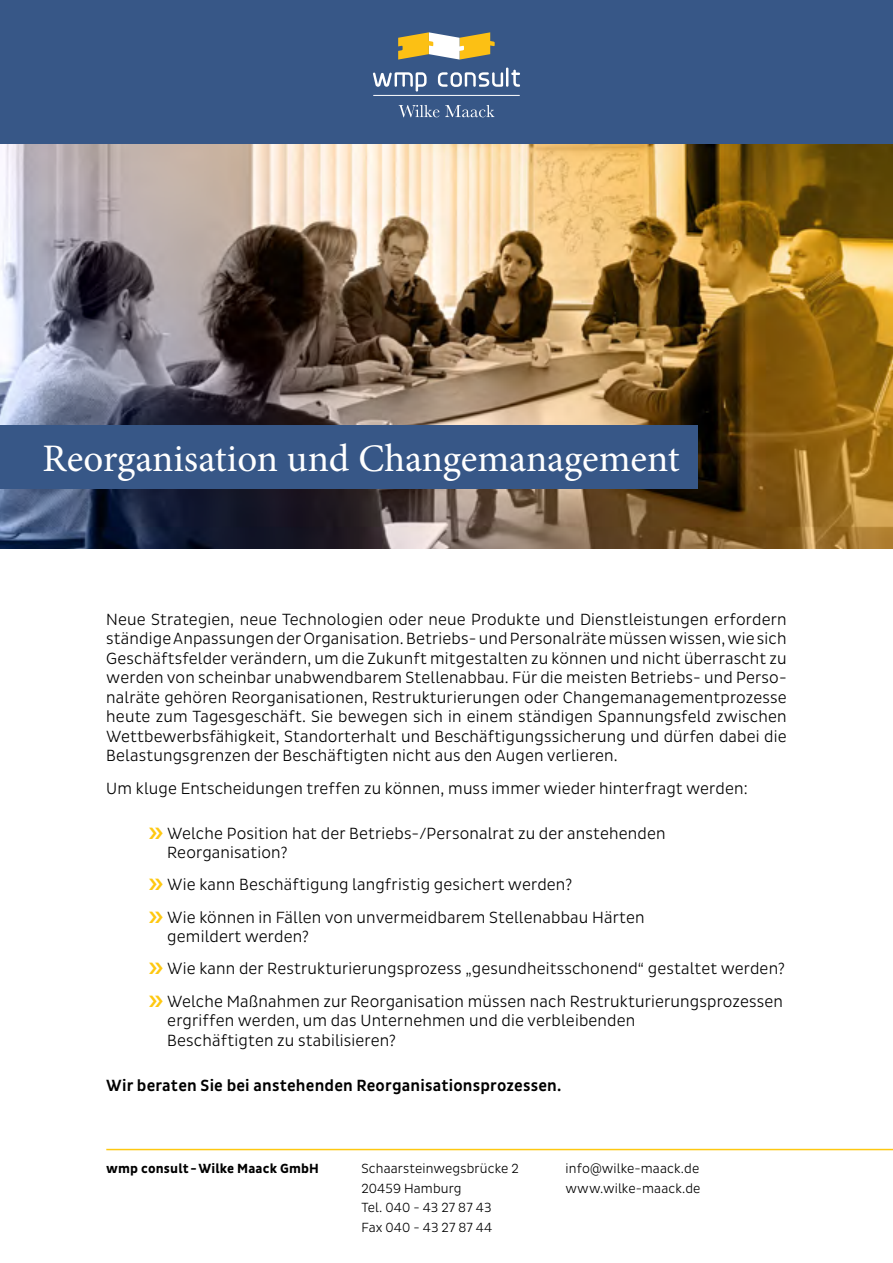
<style>
.page{position:relative;width:893px;height:1263px;background:#fff}
.page>*{position:absolute;margin:0;border:0;box-sizing:border-box;transform-origin:0 0}
.t1{font:39px "Minion Pro";letter-spacing:-.005em;color:#fff}
.t2{font:300 16.5px/19.5px "Pluto Sans Cond";letter-spacing:.01em;color:#000}
.t3{font:500 16.5px "Pluto Sans Cond";letter-spacing:.01em;color:#000}
.t4{font:300 13.5px/19.5px "Pluto Sans Cond";letter-spacing:.01em;color:#000}
.t5{font:700 13.5px "Pluto Sans Cond";letter-spacing:.01em;color:#000}
</style>
<div class="page">
<div style="left:0;top:0;width:893px;height:549px;background:#375787"></div>
<svg style="left:399px;top:105px;width:40px;height:12px"></svg>
<svg style="left:445px;top:105px;width:49px;height:12px"></svg>
<svg style="left:373px;top:72px;width:54px;height:20px"></svg>
<svg style="left:438px;top:68px;width:82px;height:19px"></svg>
<svg style="left:398px;top:32px;width:97px;height:28px"></svg>
<hr style="left:374px;top:95px;width:145px;height:1px;background:#fff">
<hr style="left:106px;top:1149px;width:787px;height:1px;background:#fec811">
<img style="left:0;top:145px;width:893px;height:404px">
<div style="left:0;top:425px;width:697px;height:64px;background:#375787"></div>
<h1 class="t1" style="left:43px;top:433px;width:639px">Reorganisation und Changemanagement</h1>
<p class="t2" style="left:106px;top:609px;width:682px;text-align:justify">Neue Strategien, neue Technologien oder neue Produkte und Dienstleistungen erfordern ständige Anpassungen der Organisation. Betriebs- und Personalräte müssen wissen, wie sich Geschäftsfelder verändern, um die Zukunft mitgestalten zu können und nicht überrascht zu werden von scheinbar unabwendbarem Stellenabbau. Für die meisten Betriebs- und Perso&shy;nalräte gehören Reorganisationen, Restrukturierungen oder Changemanagementprozesse heute zum Tagesgeschäft. Sie bewegen sich in einem ständigen Spannungsfeld zwischen Wettbewerbsfähigkeit, Standorterhalt und Beschäftigungssicherung und dürfen dabei die Belastungsgrenzen der Beschäftigten nicht aus den Augen verlieren.</p>
<p class="t2" style="left:106px;top:778px;width:643px">Um kluge Entscheidungen treffen zu können, muss immer wieder hinterfragt werden:</p>
<p class="t2" style="left:167px;top:823px;width:500px">Welche Position hat der Betriebs-/Personalrat zu der anstehenden<br>Reorganisation?</p>
<p class="t2" style="left:167px;top:869px;width:479px;line-height:32.2px">Wie kann Beschäftigung langfristig gesichert werden?<br>Wie können in Fällen von unvermeidbarem Stellenabbau Härten</p>
<p class="t2" style="left:167px;top:920px;width:619px;line-height:32.2px">gemildert werden?<br>Wie kann der Restrukturierungsprozess „gesundheitsschonend“ gestaltet werden?<br>Welche Maßnahmen zur Reorganisation müssen nach Restrukturierungsprozessen</p>
<p class="t2" style="left:167px;top:1011px;width:470px">ergriffen werden, um das Unternehmen und die verbleibenden<br>Beschäftigten zu stabilisieren?</p>
<p class="t3" style="left:106px;top:1076px;width:457px">Wir beraten Sie bei anstehenden Reorganisationsprozessen.</p>
<p class="t5" style="left:106px;top:1161px;width:214px">wmp consult -Wilke Maack GmbH</p>
<p class="t4" style="left:566px;top:1159px;width:136px">info@wilke-maack.de www.wilke-maack.de</p>
<p class="t4" style="left:361px;top:1159px;width:159px">Schaarsteinwegsbrücke 2<br>20459 Hamburg<br>Tel. 040 - 43 27 87 43<br>Fax 040 - 43 27 87 44</p>
</div>
